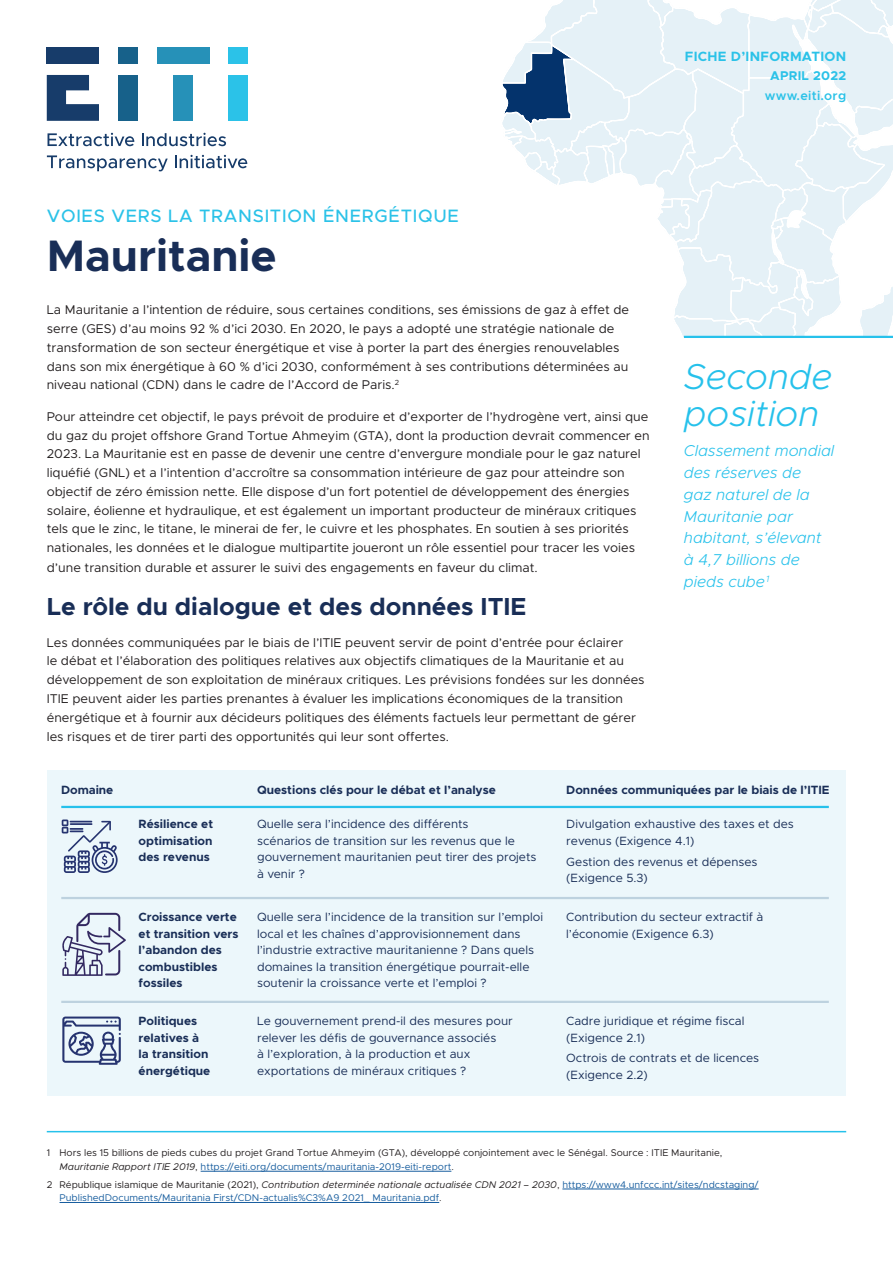
<style>
.page{position:relative;width:893px;height:1263px;background:#fff}
.page>*{position:absolute;margin:0;border:0;box-sizing:border-box;transform-origin:0 0}
.t1{font:700 44.25px "Metropolis";color:#192e57}
.Body_text{font:italic 300 36px/36.8px "Metropolis";color:#26c1eb}
.t2{font:700 24.75px "Metropolis";color:#192e57}
.t3{font:500 18px "Metropolis";letter-spacing:.04em;color:#2bc2e8}
.Body_text-2{font:italic 300 15.75px/21.9px "Metropolis";color:#26c1eb}
.t4{font:700 13.5px "Metropolis";letter-spacing:.02em;color:#2bc2e8}
.t5{font:12.75px/18.9px "Metropolis";color:#231f20}
.t6{font:600 12.75px/19.5px "Metropolis";letter-spacing:.02em;color:#2bc2e8;text-align:center}
.t7{font:12px/16.5px "Metropolis";color:#192e57}
.t8{font:700 12px/16.5px "Metropolis";color:#192e57}
.t9{font:9.75px/13.5px "Metropolis";color:#175d9e}
.t10{font:9.75px/13.5px "Metropolis";color:#231f20}
.s1{font-weight:700}
.s2{font-style:italic}
.s3{color:#175d9e}
.s4{color:#231f20}
.s5{font-style:italic;color:#231f20}
</style>
<div class="page">
<svg style="left:502px;top:0;width:391px;height:337px"></svg>
<svg style="left:48px;top:133px;width:86px;height:13px"></svg>
<svg style="left:142px;top:133px;width:84px;height:13px"></svg>
<svg style="left:47px;top:155px;width:121px;height:16px"></svg>
<svg style="left:175px;top:155px;width:72px;height:13px"></svg>
<div style="left:47px;top:47px;width:52px;height:16px;background:#173c6a"></div>
<svg style="left:47px;top:75px;width:52px;height:46px"></svg>
<div style="left:118px;top:47px;width:20px;height:16px;background:#17618a"></div>
<div style="left:118px;top:75px;width:20px;height:46px;background:#17618a"></div>
<div style="left:157px;top:47px;width:52px;height:16px;background:#2691b8"></div>
<div style="left:174px;top:75px;width:19px;height:46px;background:#2691b8"></div>
<div style="left:229px;top:47px;width:19px;height:16px;background:#2bc2e8"></div>
<div style="left:229px;top:75px;width:19px;height:46px;background:#2bc2e8"></div>
<hr style="left:201px;top:1171px;width:250px;height:1px;background:#175d9e">
<hr style="left:562px;top:1189px;width:197px;height:1px;background:#175d9e">
<hr style="left:60px;top:1202px;width:379px;height:1px;background:#175d9e">
<hr style="left:47px;top:1131px;width:799px;height:1px;background:#26c1eb">
<hr style="left:684px;top:336px;width:209px;height:2px;background:#26c1eb">
<div style="left:47px;top:770px;width:798px;height:325px;background:#ecf7fb"></div>
<hr style="left:61px;top:806px;width:768px;height:2px;background:#26c1eb">
<hr style="left:61px;top:897px;width:768px;height:2px;background:#bdd2df">
<hr style="left:61px;top:1001px;width:768px;height:2px;background:#bdd2df">
<svg style="left:62px;top:819px;width:56px;height:54px"></svg>
<svg style="left:62px;top:1016px;width:59px;height:49px"></svg>
<svg style="left:62px;top:913px;width:64px;height:63px"></svg>
<p class="t4" style="left:685px;top:47px;width:163px">FICHE D’INFORMATION</p>
<p class="t6" style="left:765px;top:66px;width:83px"><span class="s1">APRIL 2022 </span>www.eiti.org</p>
<p class="t3" style="left:47px;top:204px;width:414px">VOIES VERS LA TRANSITION ÉNERGÉTIQUE</p>
<p class="t1" style="left:47px;top:228px;width:232px">Mauritanie</p>
<p class="t5" style="left:47px;top:301px;width:584px">La Mauritanie a l’intention de réduire, sous certaines conditions, ses émissions de gaz à effet de serre (GES) d’au moins 92 % d’ici 2030. En 2020, le pays a adopté une stratégie nationale de transformation de son secteur énergétique et vise à porter la part des énergies renouvelables dans son mix énergétique à 60 % d’ici 2030, conformément à ses contributions déterminées au niveau national (CDN) dans le cadre de l’Accord de Paris.<sup>2</sup></p>
<p class="t5" style="left:47px;top:407px;width:604px">Pour atteindre cet objectif, le pays prévoit de produire et d’exporter de l’hydrogène vert, ainsi que du gaz du projet offshore Grand Tortue Ahmeyim (GTA), dont la production devrait commencer en 2023. La Mauritanie est en passe de devenir une centre d’envergure mondiale pour le gaz naturel liquéfié (GNL) et a l’intention d’accroître sa consommation intérieure de gaz pour atteindre son objectif de zéro émission nette. Elle dispose d’un fort potentiel de développement des énergies solaire, éolienne et hydraulique, et est également un important producteur de minéraux critiques tels que le zinc, le titane, le minerai de fer, le cuivre et les phosphates. En soutien à ses priorités nationales, les données et le dialogue multipartite joueront un rôle essentiel pour tracer les voies d’une transition durable et assurer le suivi des engagements en faveur du climat.</p>
<p class="t2" style="left:47px;top:591px;width:481px">Le rôle du dialogue et des données ITIE</p>
<p class="t5" style="left:47px;top:633px;width:599px">Les données communiquées par le biais de l’ITIE peuvent servir de point d’entrée pour éclairer<br>le débat et l’élaboration des politiques relatives aux objectifs climatiques de la Mauritanie et au développement de son exploitation de minéraux critiques. Les prévisions fondées sur les données ITIE peuvent aider les parties prenantes à évaluer les implications économiques de la transition énergétique et à fournir aux décideurs politiques des éléments factuels leur permettant de gérer les risques et de tirer parti des opportunités qui leur sont offertes.</p>
<p class="Body_text" style="left:684px;top:359px;width:150px">Seconde position</p>
<p class="Body_text-2" style="left:684px;top:440px;width:152px">Classement mondial des réserves de<br>gaz naturel de la<br>Mauritanie par habitant, s’élevant à 4,7 billions de pieds cube<sup>1</sup></p>
<p class="t8" style="left:61px;top:781px;width:53px">Domaine</p>
<p class="t8" style="left:257px;top:781px;width:240px">Questions clés pour le débat et l’analyse</p>
<p class="t8" style="left:566px;top:781px;width:265px">Données communiquées par le biais de l’ITIE</p>
<p class="t8" style="left:139px;top:816px;width:76px;text-align:justify">Résilience et optimisation des revenus</p>
<p class="t7" style="left:257px;top:816px;width:281px">Quelle sera l’incidence des différents<br>scénarios de transition sur les revenus que le gouvernement mauritanien peut tirer des projets à venir ?</p>
<p class="t7" style="left:566px;top:816px;width:229px">Divulgation exhaustive des taxes et des revenus (Exigence 4.1)</p>
<p class="t7" style="left:566px;top:853px;width:193px">Gestion des revenus et dépenses (Exigence 5.3)</p>
<p class="t8" style="left:139px;top:909px;width:101px">Croissance verte et transition vers l’abandon des combustibles fossiles</p>
<p class="t8" style="left:139px;top:1013px;width:73px">Politiques relatives à la transition énergétique</p>
<p class="t7" style="left:257px;top:909px;width:287px">Quelle sera l’incidence de la transition sur l’emploi local et les chaînes d’approvisionnement dans l’industrie extractive mauritanienne ? Dans quels domaines la transition énergétique pourrait-elle soutenir la croissance verte et l’emploi ?</p>
<p class="t7" style="left:566px;top:909px;width:199px">Contribution du secteur extractif à l’économie (Exigence 6.3)</p>
<p class="t7" style="left:257px;top:1013px;width:257px">Le gouvernement prend-il des mesures pour relever les défis de gouvernance associés<br>à l’exploration, à la production et aux exportations de minéraux critiques ?</p>
<p class="t7" style="left:566px;top:1013px;width:180px">Cadre juridique et régime fiscal (Exigence 2.1)</p>
<p class="t7" style="left:566px;top:1050px;width:195px">Octrois de contrats et de licences (Exigence 2.2)</p>
<p class="t10" style="left:60px;top:1146px;width:664px;text-indent:-13px">1 Hors les 15 billions de pieds cubes du projet Grand Tortue Ahmeyim (GTA), développé conjointement avec le Sénégal. Source : ITIE Mauritanie,<br><span class="s2">Mauritanie Rapport ITIE 2019</span>, <span class="s3">https://eiti.org/documents/mauritania-2019-eiti-report</span>.</p>
<p class="t9" style="left:60px;top:1177px;width:701px;text-indent:-13px"><span class="s4">2 République islamique de Mauritanie (2021),</span> <span class="s5">Contribution determinée nationale actualisée CDN 2021 – 2030</span><span class="s4">,</span> https://www4.unfccc.int/sites/ndcstaging/<br>PublishedDocuments/Mauritania First/CDN-actualis%C3%A9 2021_ Mauritania.pdf<span class="s4">.</span></p>
</div>
